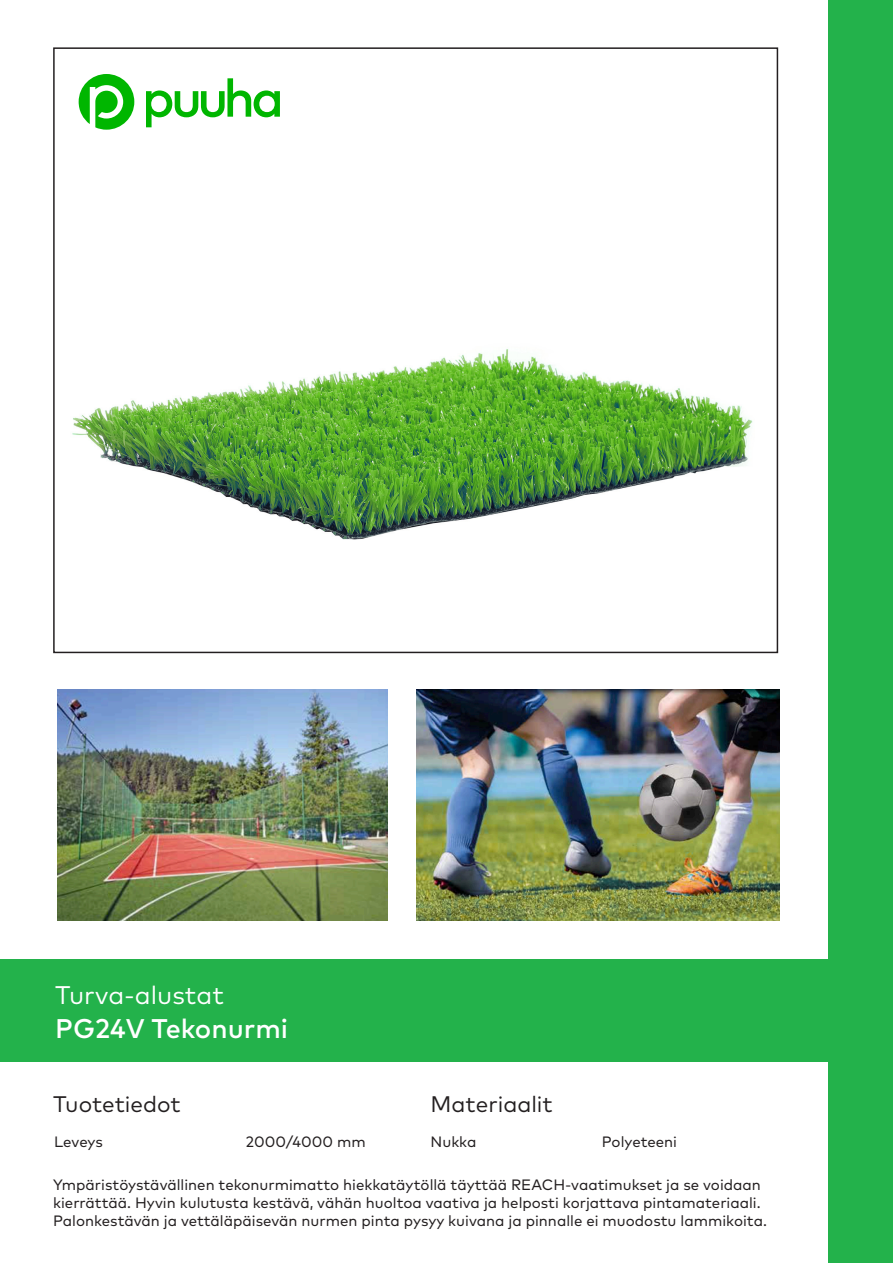
<style>
.page{position:relative;width:893px;height:1263px;background:#fff}
.page>*{position:absolute;margin:0;border:0;box-sizing:border-box;transform-origin:0 0}
.TUOTENUMERO{font:500 27px "Mark Pro";color:#fff}
.TUOTERYHMÄ{font:25.5px "Mark Pro";color:#fff}
.TUOTE_MATERIAALI{font:22.5px "Mark Pro";color:#231f20}
.Tiedot{font:15px/18px "Mark Pro";color:#231f20}
.Numerot{font:15px "Mark Pro";color:#231f20}
</style>
<div class="page">
<div style="left:828px;top:0;width:65px;height:1263px;background:#23b24b"></div>
<svg style="left:79px;top:74px;width:55px;height:56px"></svg>
<svg style="left:146px;top:78px;width:134px;height:49px"></svg>
<div style="left:0;top:959px;width:884px;height:102px;background:#23b24b"></div>
<img style="left:417px;top:689px;width:362px;height:231px">
<img style="left:72px;top:349px;width:681px;height:191px">
<img style="left:58px;top:689px;width:329px;height:231px">
<p class="TUOTERYHMÄ" style="left:55px;top:976px;width:170px">Turva-alustat</p>
<p class="TUOTENUMERO" style="left:55px;top:1008px;width:234px">PG24V Tekonurmi</p>
<p class="TUOTE_MATERIAALI" style="left:53px;top:1087px;width:129px">Tuotetiedot</p>
<p class="TUOTE_MATERIAALI" style="left:431px;top:1087px;width:124px">Materiaalit</p>
<p class="Tiedot" style="left:54px;top:1131px;width:50px">Leveys</p>
<p class="Numerot" style="left:246px;top:1130px;width:121px">2000/4000 mm</p>
<p class="Tiedot" style="left:431px;top:1131px;width:47px">Nukka</p>
<p class="Tiedot" style="left:602px;top:1131px;width:77px">Polyeteeni</p>
<p class="Tiedot" style="left:53px;top:1174px;width:715px">Ympäristöystävällinen tekonurmimatto hiekkatäytöllä täyttää REACH-vaatimukset ja se voidaan kierrättää. Hyvin kulutusta kestävä, vähän huoltoa vaativa ja helposti korjattava pintamateriaali.<br>Palonkestävän ja vettäläpäisevän nurmen pinta pysyy kuivana ja pinnalle ei muodostu lammikoita.</p>
</div>
